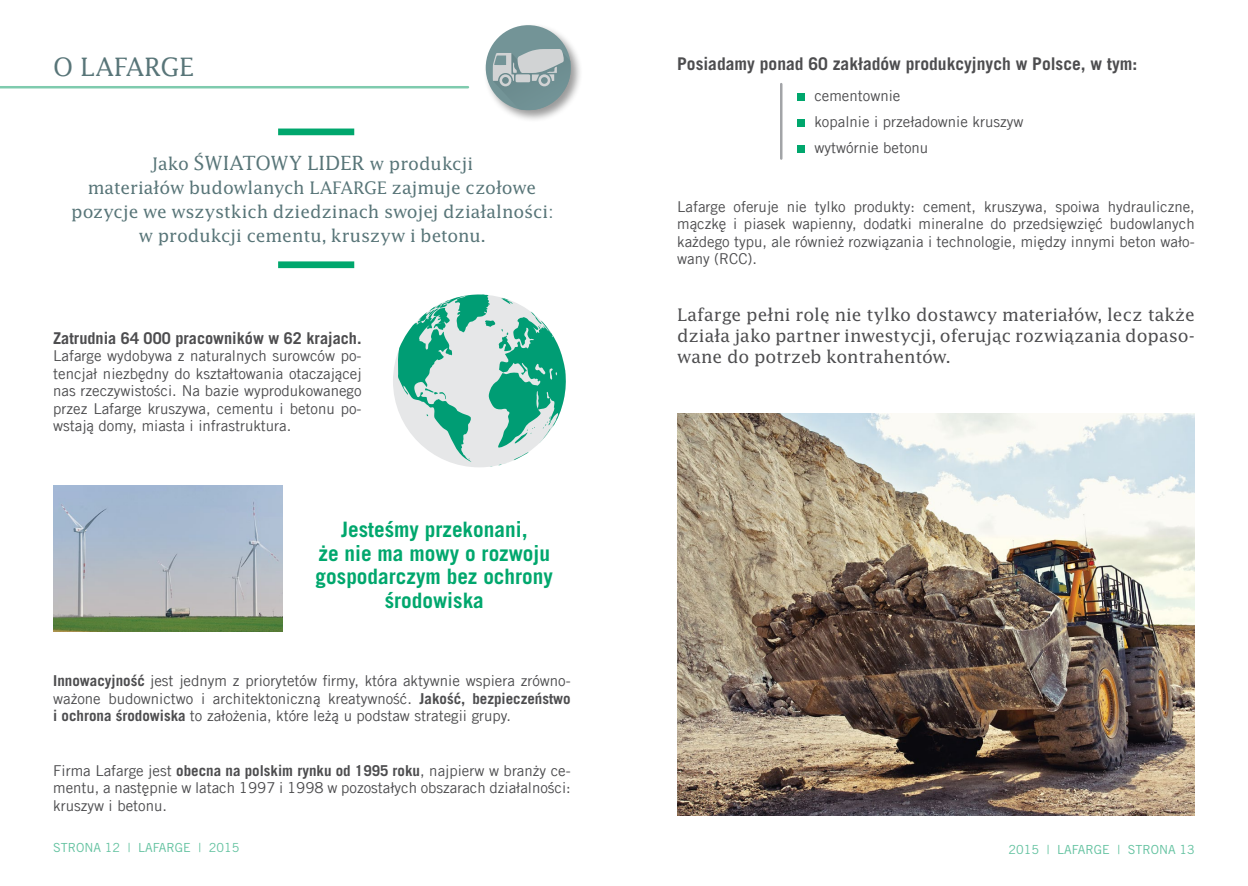
<style>
.page{position:relative;width:1248px;height:886px;background:#fff}
.page>*{position:absolute;margin:0;border:0;box-sizing:border-box;transform-origin:0 0}
.t1{font:27.5px "Lucida Rom";color:#587578}
.t2{font:700 21.25px/23.8px "Trade Gothic LT Com";color:#00a76d;text-align:center}
.t3{font:18.75px/23.8px "Lucida Rom";color:#587578;text-align:center}
.t4{font:18.75px/21.2px "Lucida Rom";color:#4d4d4f;text-align:justify}
.t5{font:700 17.5px "Trade Gothic LT Com";color:#4d4d4f}
.t6{font:700 16.25px "Trade Gothic LT Com";color:#4d4d4f}
.t7{font:15px/17.5px "Trade Gothic LT Com";color:#4d4d4f;text-align:justify}
.t8{font:12.5px "Trade Gothic LT Std";color:#63c2a0}
.s1{font-size:21.25px}
.s2{font-weight:700}
</style>
<div class="page">
<img style="left:53px;top:486px;width:229px;height:145px">
<div style="left:278px;top:129px;width:76px;height:6px;background:#00a76d"></div>
<div style="left:278px;top:261px;width:76px;height:7px;background:#00a76d"></div>
<svg style="left:398px;top:294px;width:168px;height:173px"></svg>
<div style="left:797px;top:93px;width:8px;height:7px;background:#00a76d"></div>
<div style="left:797px;top:119px;width:8px;height:8px;background:#00a76d"></div>
<div style="left:797px;top:145px;width:8px;height:8px;background:#00a76d"></div>
<hr style="left:780px;top:84px;width:2px;height:75px;background:#a2a4a7">
<hr style="left:0;top:86px;width:468px;height:2px;background:#7fcbae">
<div style="left:483px;top:22px;width:100px;height:101px;background:#000;opacity:.4"></div>
<div style="left:485px;top:25px;width:85px;height:85px;background:#739497;border-radius:50%"></div>
<svg style="left:492px;top:49px;width:78px;height:61px"></svg>
<img style="left:677px;top:414px;width:517px;height:401px">
<h1 class="t1" style="left:53px;top:53px;width:142px">O LAFARGE</h1>
<p class="t5" style="left:677px;top:53px;width:461px">Posiadamy ponad 60 zakładów produkcyjnych w Polsce, w tym:</p>
<p class="t3" style="left:71px;top:153px;width:483px">Jako <span class="s1">ŚWIATOWY LIDER</span> w produkcji<br>materiałów budowlanych LAFARGE zajmuje czołowe pozycje we wszystkich dziedzinach swojej działalności: w produkcji cementu, kruszyw i betonu.</p>
<p class="t6" style="left:53px;top:328px;width:310px">Zatrudnia 64 000 pracowników w 62 krajach.</p>
<p class="t7" style="left:53px;top:347px;width:310px">Lafarge wydobywa z naturalnych surowców po&shy;tencjał niezbędny do kształtowania otaczającej nas rzeczywistości. Na bazie wyprodukowanego przez Lafarge kruszywa, cementu i betonu po&shy;wstają domy, miasta i infrastruktura.</p>
<h2 class="t2" style="left:315px;top:517px;width:239px">Jesteśmy przekonani,<br>że nie ma mowy o rozwoju gospodarczym bez ochrony środowiska</h2>
<p class="t7" style="left:53px;top:672px;width:519px"><span class="s2">Innowacyjność</span> jest jednym z priorytetów firmy, która aktywnie wspiera zrówno&shy;ważone budownictwo i architektoniczną kreatywność. <span class="s2">Jakość, bezpieczeństwo i ochrona środowiska</span> to założenia, które leżą u podstaw strategii grupy.</p>
<p class="t7" style="left:53px;top:761px;width:519px">Firma Lafarge jest <span class="s2">obecna na polskim rynku od 1995 roku</span>, najpierw w branży ce&shy;mentu, a następnie w latach 1997 i 1998 w pozostałych obszarach działalności: kruszyw i betonu.</p>
<p class="t7" style="left:814px;top:82px;width:210px;line-height:26.2px;text-align:left">cementownie<br>kopalnie i przeładownie kruszyw wytwórnie betonu</p>
<p class="t7" style="left:677px;top:197px;width:519px">Lafarge oferuje nie tylko produkty: cement, kruszywa, spoiwa hydrauliczne, mączkę i piasek wapienny, dodatki mineralne do przedsięwzięć budowlanych każdego typu, ale również rozwiązania i technologie, między innymi beton wało&shy;wany (RCC).</p>
<p class="t4" style="left:677px;top:305px;width:519px">Lafarge pełni rolę nie tylko dostawcy materiałów, lecz także działa jako partner inwestycji, oferując rozwiązania dopaso&shy;wane do potrzeb kontrahentów.</p>
<p class="t8" style="left:53px;top:840px;width:188px">STRONA 12 | LAFARGE | 2015</p>
<p class="t8" style="left:1008px;top:842px;width:188px">2015 | LAFARGE | STRONA 13</p>
</div>
